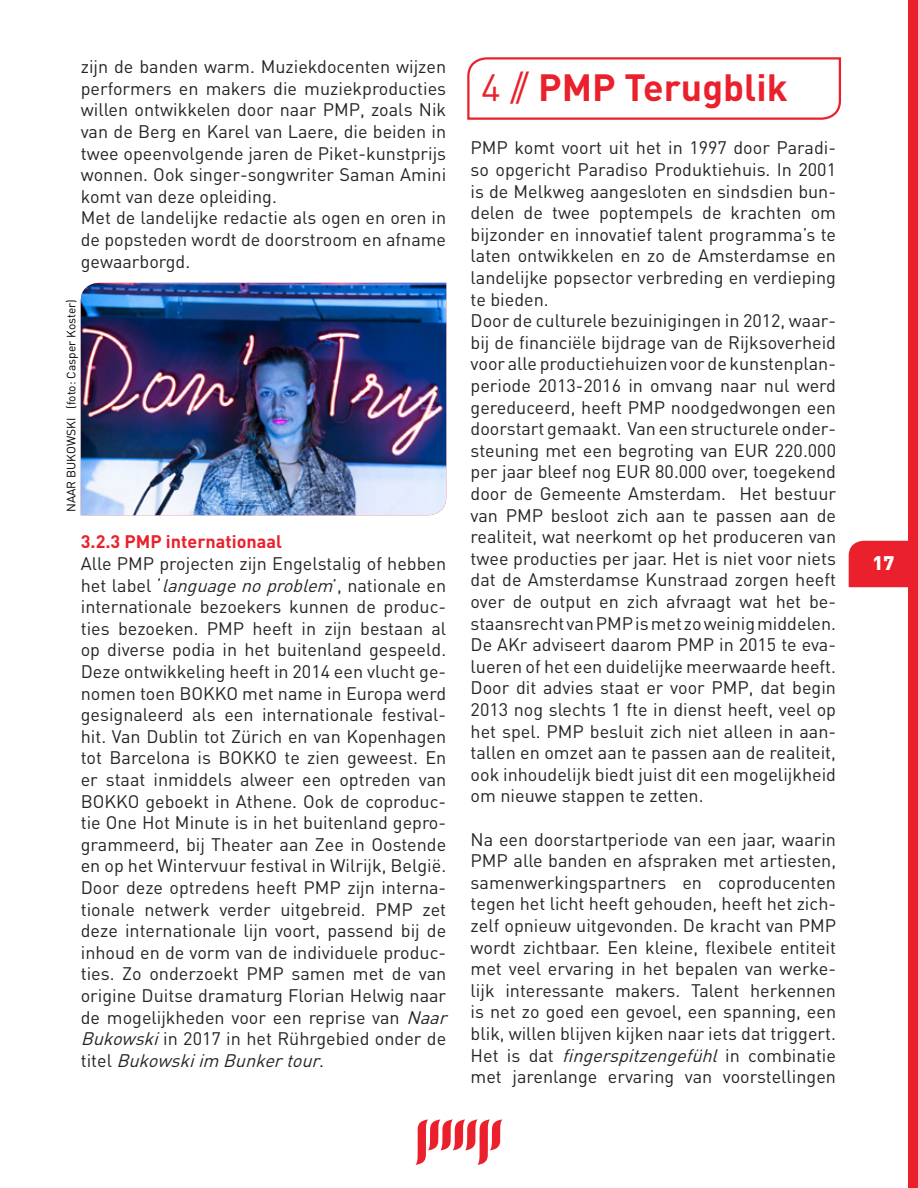
<style>
.page{position:relative;width:918px;height:1188px;background:#fff}
.page>*{position:absolute;margin:0;border:0;box-sizing:border-box;transform-origin:0 0}
.t1{font:700 37.5px "DIN Pro";color:#ea212c}
.t2{font:900 19.5px "DIN Pro";color:#fff}
.t3{font:18px/21.6px "DIN Pro";color:#262323}
.t4{font:700 18px "DIN Pro";color:#ea212c}
.t5{font:12px "DIN Pro";color:#000}
.s1{font-style:italic}
.s2{font-weight:400}
</style>
<div class="page">
<svg style="left:416px;top:1119px;width:86px;height:46px"></svg>
<div style="left:849px;top:541px;width:60px;height:46px;background:#ea212c"></div>
<div style="left:909px;top:0;width:9px;height:1188px;background:#ea212c"></div>
<img style="left:81px;top:283px;width:365px;height:232px">
<svg style="left:467px;top:57px;width:374px;height:63px"></svg>
<p class="t3" style="left:81px;top:55px;width:367px">zijn de banden warm. Muziekdocenten wijzen performers en makers die muziekproducties willen ontwikkelen door naar PMP, zoals Nik van de Berg en Karel van Laere, die beiden in twee opeenvolgende jaren de Piket-kunstprijs wonnen. Ook singer-songwriter Saman Amini komt van deze opleiding.<br>Met de landelijke redactie als ogen en oren in de popsteden wordt de doorstroom en afname gewaarborgd.</p>
<p class="t5" style="left:63px;top:512px;width:215px;rotate:-90deg">NAAR BUKOWSKI (foto: Casper Koster)</p>
<p class="t4" style="left:81px;top:530px;width:203px">3.2.3 PMP internationaal</p>
<p class="t3" style="left:81px;top:552px;width:373px">Alle PMP projecten zijn Engelstalig of hebben het label ‘<span class="s1">languagenoproblem</span>’, nationale en internationale bezoekers kunnen de produc&shy;ties bezoeken. PMP heeft in zijn bestaan al op diverse podia in het buitenland gespeeld.<br>Deze ontwikkeling heeft in 2014 een vlucht ge&shy;nomen toen BOKKO met name in Europa werd gesignaleerd als een internationale festival&shy;hit. Van Dublin tot Zürich en van Kopenhagen tot Barcelona is BOKKO te zien geweest. En er staat inmiddels alweer een optreden van BOKKO geboekt in Athene. Ook de coproduc&shy;tie One Hot Minute is in het buitenland gepro&shy;grammeerd, bij Theater aan Zee in Oostende en op het Wintervuur festival in Wilrijk, België.<br>Door deze optredens heeft PMP zijn interna&shy;tionale netwerk verder uitgebreid. PMP zet deze internationale lijn voort, passend bij de inhoud en de vorm van de individuele produc&shy;ties. Zo onderzoekt PMP samen met de van origine Duitse dramaturg Florian Helwig naar de mogelijkheden voor een reprise van <span class="s1">Naar Bukowski</span>in 2017 in het Rührgebied onder de t i t e l <span class="s1">Bukowskiim Bunkertour</span>.</p>
<h1 class="t1" style="left:481px;top:62px;width:308px"><span class="s2">4 //</span> PMP Terugblik</h1>
<p class="t3" style="left:471px;top:136px;width:367px">PMP komt voort uit het in 1997 door Paradi&shy;so opgericht Paradiso Produktiehuis. In 2001 is de Melkweg aangesloten en sindsdien bun&shy;delen de twee poptempels de krachten om bijzonder en innovatief talent programma’s te laten ontwikkelen en zo de Amsterdamse en landelijke popsector verbreding en verdieping te bieden.<br>Door de culturele bezuinigingen in 2012, waar&shy;bij de financiële bijdrage van de Rijksoverheid voor alle productiehuizen voor de kunstenplan&shy;periode 2013-2016 in omvang naar nul werd gereduceerd, heeft PMP noodgedwongen een doorstart gemaakt. Van een structurele onder&shy;steuning met een begroting van EUR 220.000 per jaar bleef nog EUR 80.000 over, toegekend door de Gemeente Amsterdam. Het bestuur van PMP besloot zich aan te passen aan de realiteit, wat neerkomt op het produceren van twee producties per jaar. Het is niet voor niets dat de Amsterdamse Kunstraad zorgen heeft over de output en zich afvraagt wat het be&shy;staansrecht van PMP is met zo weinig middelen.<br>De AKr adviseert daarom PMP in 2015 te eva&shy;lueren of het een duidelijke meerwaarde heeft.<br>Door dit advies staat er voor PMP, dat begin 2013 nog slechts 1 fte in dienst heeft, veel op het spel. PMP besluit zich niet alleen in aan&shy;tallen en omzet aan te passen aan de realiteit, ook inhoudelijk biedt juist dit een mogelijkheid om nieuwe stappen te zetten.</p>
<p class="t3" style="left:471px;top:827px;width:367px;text-align:justify">Na een doorstartperiode van een jaar, waarin PMP alle banden en afspraken met artiesten, samenwerkingspartners en coproducenten tegen het licht heeft gehouden, heeft het zich&shy;zelf opnieuw uitgevonden. De kracht van PMP wordt zichtbaar. Een kleine, flexibele entiteit met veel ervaring in het bepalen van werke&shy;lijk interessante makers. Talent herkennen is net zo goed een gevoel, een spanning, een blik, willen blijven kijken naar iets dat triggert.<br>H e t i s d a t <span class="s1">fingerspitzengefühl</span> i n c o m b i n a t i e met jarenlange ervaring van voorstellingen</p>
<p class="t2" style="left:873px;top:550px;width:23px">17</p>
</div>
